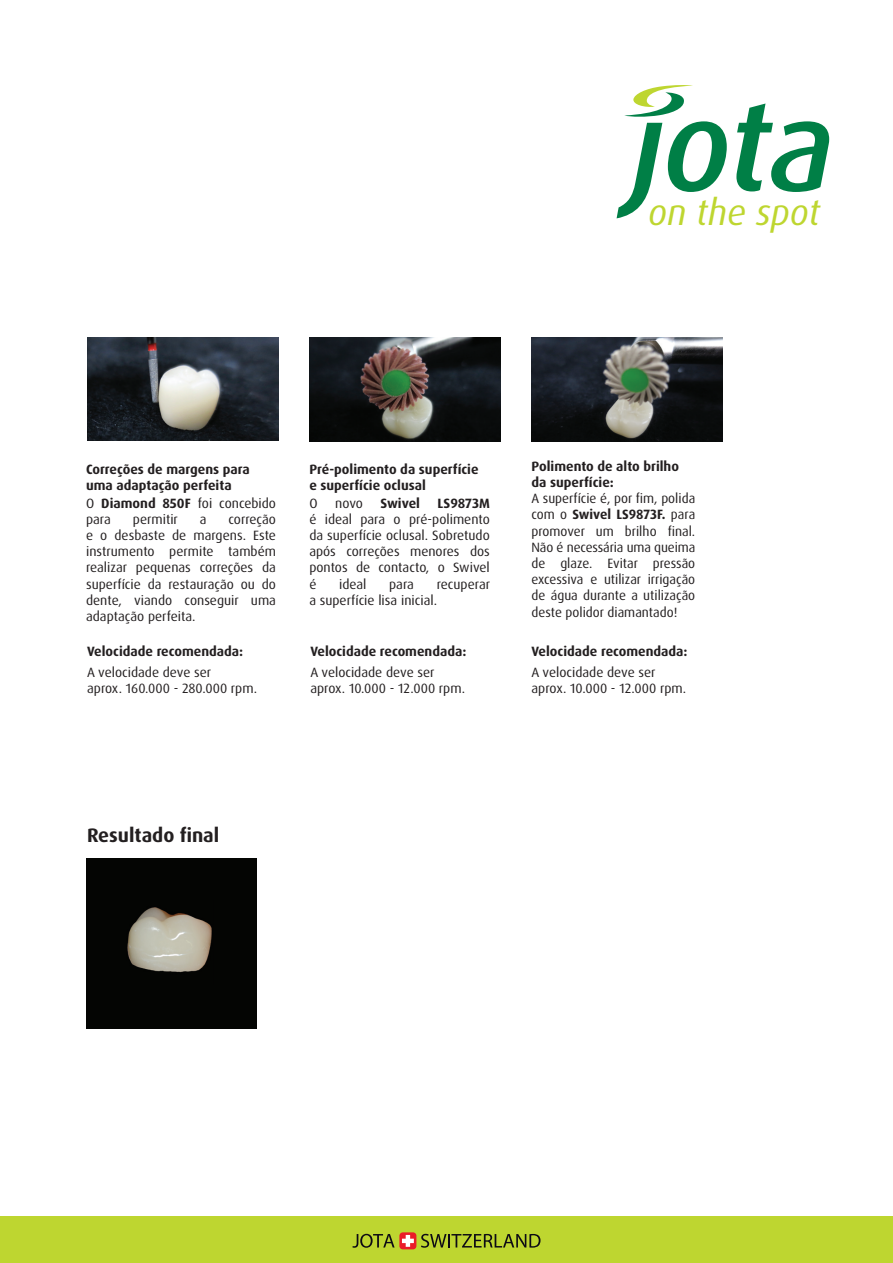
<style>
.page{position:relative;width:893px;height:1263px;background:#fff}
.page>*{position:absolute;margin:0;border:0;box-sizing:border-box;transform-origin:0 0}
.t1{font:italic 36px "Dax OT";color:#bed630}
.t2{font:700 19.5px "Dax OT";color:#231f20}
.t3{font:13.5px/16.2px "Dax OT";color:#231f20}
.t4{font:700 13.5px/16.2px "Dax OT";color:#231f20}
.s1{font-weight:700}
</style>
<div class="page">
<svg style="left:736px;top:104px;width:93px;height:88px"></svg>
<svg style="left:617px;top:85px;width:110px;height:133px"></svg>
<div style="left:0;top:1217px;width:893px;height:46px;background:#bed630"></div>
<img style="left:87px;top:337px;width:191px;height:104px">
<img style="left:86px;top:858px;width:170px;height:170px">
<img style="left:531px;top:337px;width:192px;height:105px">
<img style="left:309px;top:337px;width:191px;height:105px">
<div style="left:399px;top:1232px;width:17px;height:17px;background:#ea1c28;border-radius:3px"></div>
<svg style="left:402px;top:1235px;width:12px;height:12px"></svg>
<svg style="left:421px;top:1234px;width:119px;height:14px"></svg>
<svg style="left:352px;top:1234px;width:43px;height:14px"></svg>
<h1 class="t1" style="left:648px;top:189px;width:173px">on the spot</h1>
<p class="t4" style="left:86px;top:461px;width:165px">Correções de margens para uma adaptação perfeita</p>
<p class="t3" style="left:86px;top:495px;width:191px">O <span class="s1">Diamond 850F</span> foi concebido para</p>
<p class="t3" style="left:133px;top:511px;width:47px">permitir</p>
<p class="t3" style="left:200px;top:511px;width:8px">a</p>
<p class="t3" style="left:86px;top:511px;width:191px;text-align:justify;text-indent:142px">correção e o desbaste de margens. Este instrumento permite também realizar pequenas correções da superfície da restauração ou do dente, viando conseguir uma adaptação perfeita.</p>
<p class="t4" style="left:87px;top:644px;width:158px">Velocidade recomendada:</p>
<p class="t3" style="left:87px;top:664px;width:171px">A velocidade deve ser<br>aprox. 160.000 - 280.000 rpm.</p>
<p class="t4" style="left:309px;top:461px;width:171px">Pré-polimento da superfície e superfície oclusal</p>
<p class="t3" style="left:309px;top:495px;width:10px">O</p>
<p class="t3" style="left:335px;top:495px;width:29px">novo</p>
<p class="t4" style="left:381px;top:495px;width:41px">Swivel</p>
<p class="t4" style="left:438px;top:495px;width:54px">LS9873M</p>
<p class="t3" style="left:309px;top:511px;width:182px;text-align:justify">é ideal para o pré-polimento da superfície oclusal. Sobretudo após correções menores dos pontos de contacto, o Swivel é</p>
<p class="t3" style="left:339px;top:576px;width:29px">ideal</p>
<p class="t3" style="left:389px;top:576px;width:26px">para</p>
<p class="t3" style="left:309px;top:576px;width:182px;text-indent:127px">recuperar a superfície lisa inicial.</p>
<p class="t4" style="left:310px;top:644px;width:158px">Velocidade recomendada:</p>
<p class="t3" style="left:310px;top:664px;width:156px">A velocidade deve ser aprox. 10.000 - 12.000 rpm.</p>
<p class="t4" style="left:532px;top:458px;width:149px">Polimento de alto brilho da superfície:</p>
<p class="t3" style="left:531px;top:491px;width:165px;text-align:justify">A superfície é, por fim, polida com o <span class="s1">Swivel LS9873F.</span> para promover um brilho final.<br>Não é necessária uma queima de glaze. Evitar pressão excessiva e utilizar irrigação de água durante a utilização deste polidor diamantado!</p>
<p class="t4" style="left:531px;top:644px;width:158px">Velocidade recomendada:</p>
<p class="t3" style="left:531px;top:664px;width:156px">A velocidade deve ser aprox. 10.000 - 12.000 rpm.</p>
<h2 class="t2" style="left:87px;top:822px;width:134px">Resultado final</h2>
</div>
